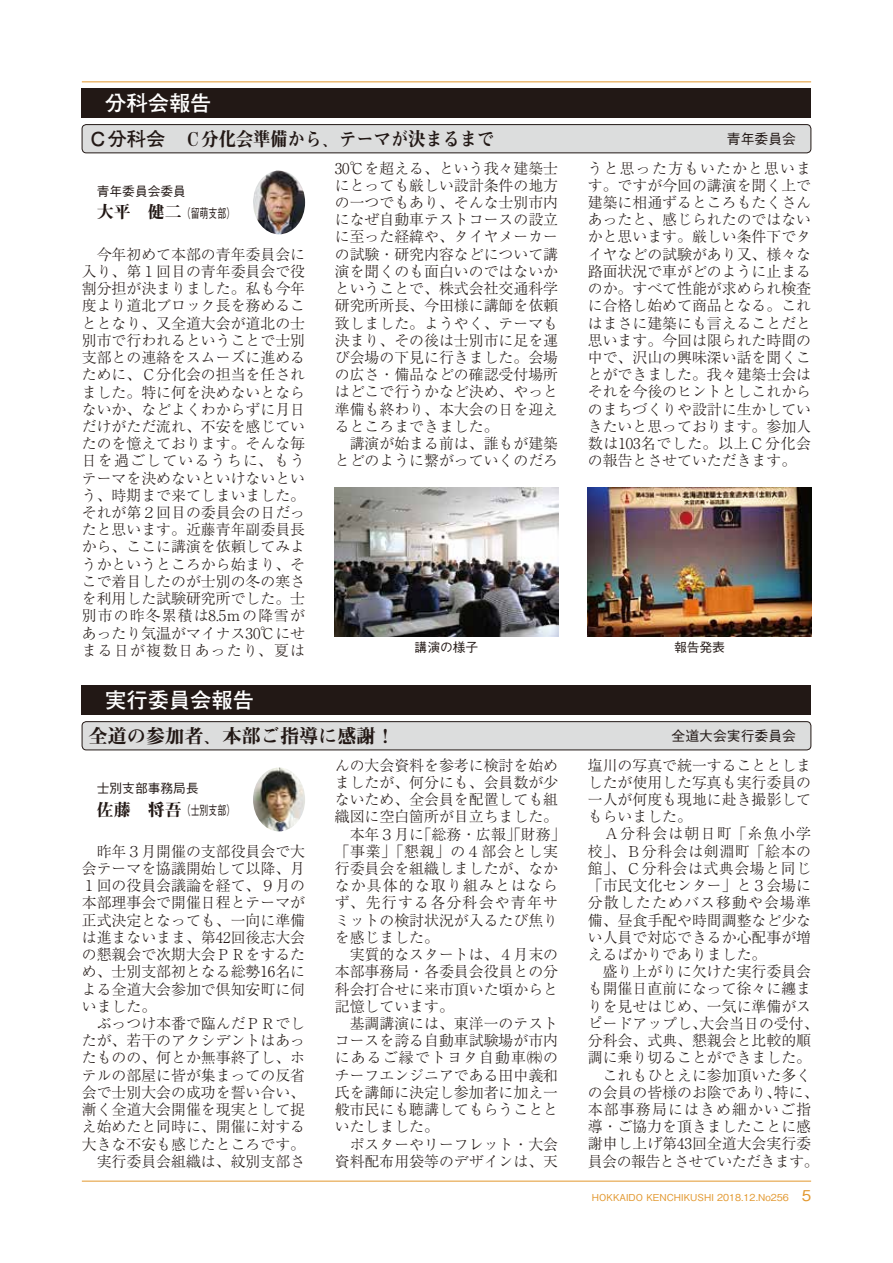
<style>
.page{position:relative;width:893px;height:1263px;background:#fff}
.page>*{position:absolute;margin:0;border:0;box-sizing:border-box;transform-origin:0 0}
.t1{font:700 21.3px "Futo Go B101 Pro";color:#fff}
.t2{font:19.2px "Midashi Min Pro MA31";color:#221815;scale:.9 1}
.t3{font:19.2px "Midashi Min Pro MA31";color:#221815}
.t4{font:300 14.85px/17.2px "Ryumin Pro";color:#221815}
.t5{font:500 13.8px "Gothic BBB Pro";color:#221815}
.t6{font:500 12.75px/22.4px "Gothic BBB Pro";color:#221815}
.t7{font:500 9.6px "Gothic BBB Pro";color:#e2972d}
.s1{font-family:"Futo Go B101 Pro";font-weight:700}
.s2{font-family:"Midashi Min Pro MA31";font-weight:400;font-size:16.95px}
.s3{font-size:14.85px}
</style>
<div class="page">
<hr style="left:82px;top:82px;width:729px;height:1px;background:#e2972d">
<hr style="left:82px;top:1181px;width:729px;height:1px;background:#e2972d">
<div style="left:82px;top:125px;width:729px;height:28px;background:#dcdddd;border-radius:4px"></div>
<div style="left:82px;top:124px;width:729px;height:29px;border:1px solid #221815;border-radius:4px"></div>
<img style="left:253px;top:171px;width:52px;height:63px">
<div style="left:82px;top:685px;width:729px;height:30px;background:#221815"></div>
<div style="left:82px;top:722px;width:729px;height:28px;background:#dcdddd;border-radius:4px"></div>
<div style="left:82px;top:721px;width:729px;height:29px;border:1px solid #221815;border-radius:4px"></div>
<img style="left:253px;top:767px;width:52px;height:64px">
<div style="left:82px;top:88px;width:729px;height:30px;background:#221815"></div>
<img style="left:335px;top:488px;width:223px;height:149px">
<img style="left:588px;top:488px;width:223px;height:148px">
<h1 class="t1" style="left:105px;top:86px;width:108px">分科会報告</h1>
<p class="t2" style="left:89px;top:124px;width:452px"><span class="s1">Ｃ分科会　</span>Ｃ分化会準備から、テーマが決まるまで</p>
<p class="t5" style="left:727px;top:128px;width:84px">青年委員会　</p>
<p class="t6" style="left:97px;top:178px;width:140px">青年委員会委員<br><span class="s2">大平　健二</span>（留萌支部）</p>
<p class="t4" style="left:82px;top:244px;width:225px;text-align:justify">　今年初めて本部の青年委員会に入り、第１回目の青年委員会で役割分担が決まりました。私も今年度より道北ブロック長を務めることとなり、又全道大会が道北の士別市で行われるということで士別支部との連絡をスムーズに進めるために、Ｃ分化会の担当を任されました。特に何を決めないとならないか、などよくわからずに月日だけがただ流れ、不安を感じていたのを憶えております。そんな毎日を過ごしているうちに、もうテーマを決めないといけないという、時期まで来てしまいました。それが第２回目の委員会の日だったと思います。近藤青年副委員長から、ここに講演を依頼してみようかというところから始まり、そこで着目したのが士別の冬の寒さを利用した試験研究所でした。士別市の昨冬累積は8.5ｍの降雪があったり気温がマイナス30℃にせまる日が複数日あったり、夏は</p>
<p class="t4" style="left:335px;top:158px;width:225px">30℃を超える、という我々建築士にとっても厳しい設計条件の地方の一つでもあり、そんな士別市内になぜ自動車テストコースの設立に至った経緯や、タイヤメーカーの試験・研究内容などについて講演を聞くのも面白いのではないかということで、株式会社交通科学研究所所長、今田様に講師を依頼致しました。ようやく、テーマも決まり、その後は士別市に足を運び会場の下見に行きました。会場の広さ・備品などの確認受付場所はどこで行うかなど決め、やっと準備も終わり、本大会の日を迎えるところまできました。<br>　講演が始まる前は、誰もが建築とどのように繋がっていくのだろ</p>
<p class="t4" style="left:588px;top:158px;width:225px;text-align:justify">うと思った方もいたかと思います。ですが今回の講演を聞く上で建築に相通ずるところもたくさんあったと、感じられたのではないかと思います。厳しい条件下でタイヤなどの試験があり又、様々な路面状況で車がどのように止まるのか。すべて性能が求められ検査に合格し始めて商品となる。これはまさに建築にも言えることだと思います。今回は限られた時間の中で、沢山の興味深い話を聞くことができました。我々建築士会はそれを今後のヒントとしこれからのまちづくりや設計に生かしていきたいと思っております。参加人数は103名でした。以上Ｃ分化会の報告とさせていただきます。</p>
<p class="t6" style="left:415px;top:634px;width:65px">講演の様子</p>
<p class="t6" style="left:674px;top:634px;width:53px">報告発表</p>
<h1 class="t1" style="left:105px;top:683px;width:150px">実行委員会報告</h1>
<p class="t3" style="left:89px;top:721px;width:308px">全道の参加者、本部ご指導に感謝！</p>
<p class="t5" style="left:672px;top:725px;width:140px">全道大会実行委員会　</p>
<p class="t6" style="left:97px;top:775px;width:140px">士別支部事務局長<br><span class="s2">佐藤　将吾</span>（士別支部）</p>
<p class="t4" style="left:82px;top:841px;width:225px">　昨年３月開催の支部役員会で大会テーマを協議開始して以降、月<br>１回の役員会議論を経て、９月の本部理事会で開催日程とテーマが正式決定となっても、一向に準備は進まないまま、第42回後志大会の懇親会で次期大会ＰＲをするため、士別支部初となる総勢16名による全道大会参加で倶知安町に伺いました。<br>　ぶっつけ本番で臨んだＰＲでしたが、若干のアクシデントはあったものの、何とか無事終了し、ホテルの部屋に皆が集まっての反省会で士別大会の成功を誓い合い、漸く全道大会開催を現実として捉え始めたと同時に、開催に対する大きな不安も感じたところです。　実行委員会組織は、紋別支部さ</p>
<p class="t4" style="left:335px;top:755px;width:232px">んの大会資料を参考に検討を始めましたが、何分にも、会員数が少ないため、全会員を配置しても組織図に空白箇所が目立ちました。　本年３月に「総務・広報」「財務」「事業」「懇親」の４部会とし実行委員会を組織しましたが、なかなか具体的な取り組みとはならず、先行する各分科会や青年サミットの検討状況が入るたび焦りを感じました。<br>　実質的なスタートは、４月末の本部事務局・各委員会役員との分科会打合せに来市頂いた頃からと記憶しています。<br>　基調講演には、東洋一のテストコースを誇る自動車試験場が市内にあるご縁でトヨタ自動車㈱のチーフエンジニアである田中義和氏を講師に決定し参加者に加え一般市民にも聴講してもらうことといたしました。<br>　ポスターやリーフレット・大会資料配布用袋等のデザインは、天</p>
<p class="t4" style="left:588px;top:755px;width:232px">塩川の写真で統一することとしましたが使用した写真も実行委員の一人が何度も現地に赴き撮影してもらいました。<br>　Ａ分科会は朝日町「糸魚小学校」、Ｂ分科会は剣淵町「絵本の館」、Ｃ分科会は式典会場と同じ「市民文化センター」と３会場に分散したためバス移動や会場準備、昼食手配や時間調整など少ない人員で対応できるか心配事が増えるばかりでありました。<br>　盛り上がりに欠けた実行委員会も開催日直前になって徐々に纏まりを見せはじめ、一気に準備がスピードアップし、大会当日の受付、分科会、式典、懇親会と比較的順調に乗り切ることができました。　これもひとえに参加頂いた多くの会員の皆様のお陰であり、特に、本部事務局にはきめ細かいご指導・ご協力を頂きましたことに感謝申し上げ第43回全道大会実行委員会の報告とさせていただきます。</p>
<p class="t7" style="left:592px;top:1190px;width:221px">HOKKAIDO KENCHIKUSHI 2018.12.No256 <span class="s3">5</span></p>
</div>
